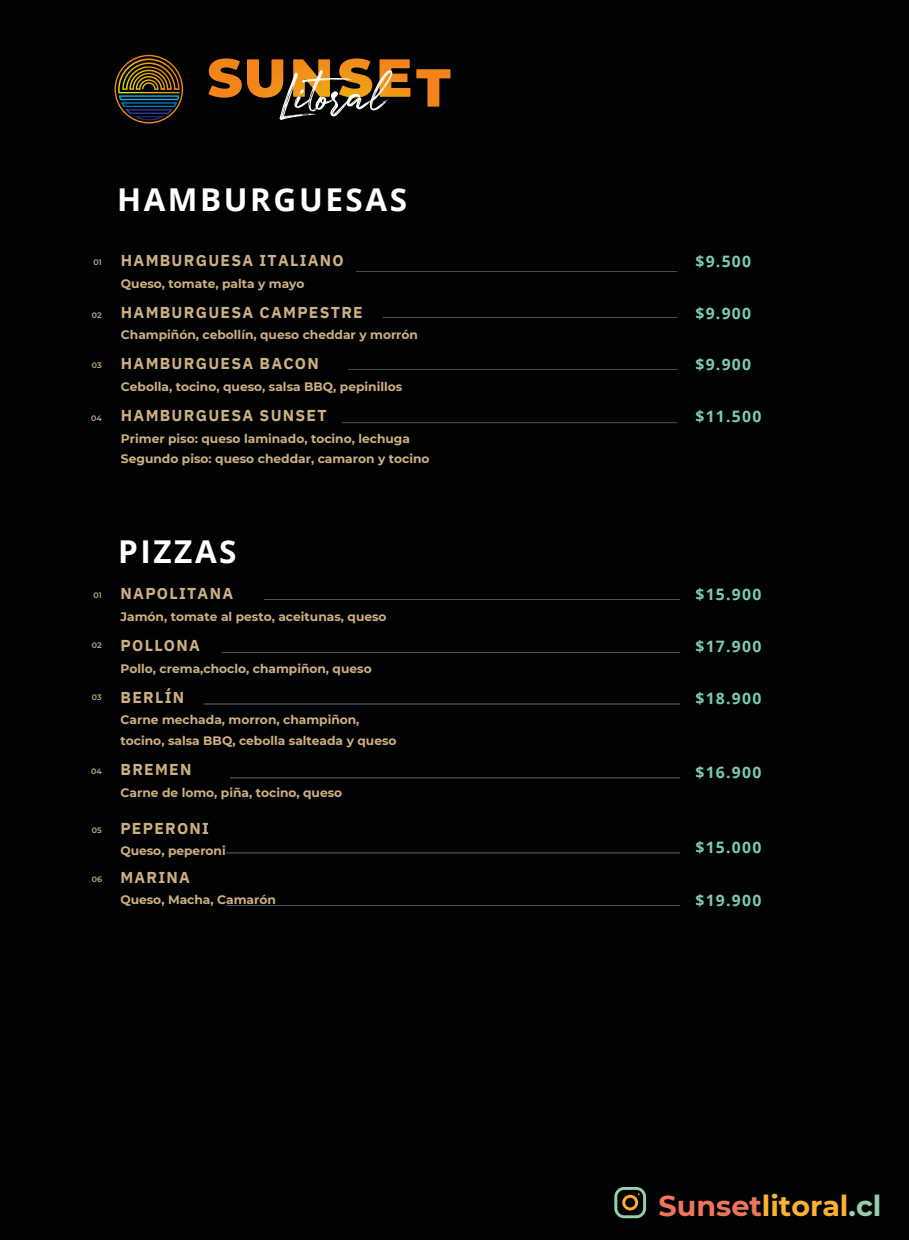
<style>
.page{position:relative;width:909px;height:1240px;background:#000204}
.page>*{position:absolute;margin:0;border:0;box-sizing:border-box;transform-origin:0 0}
.t1{font:700 31.5px "Open Sans";letter-spacing:.08em;color:#fff}
.t2{font:700 28.53px "Montserrat";color:#fcb131}
.t3{font:700 15.75px "IBM Plex Sans";letter-spacing:.08em;color:#cdaf81}
.t4{font:700 15.75px "Open Sans";letter-spacing:.08em;color:#7dcbb2}
.t5{font:700 12.25px/20.3px "Montserrat";color:#cdaf81}
.t6{font:600 7.88px "Montserrat";color:#cdaf81}
.s1{color:#ec755b}
.s2{color:#94d0a9}
</style>
<div class="page">
<svg style="left:114px;top:55px;width:69px;height:68px"></svg>
<svg style="left:208px;top:58px;width:202px;height:62px"></svg>
<svg style="left:416px;top:69px;width:34px;height:38px"></svg>
<hr style="left:203px;top:703px;width:477px;height:1px;background:#5d6162">
<hr style="left:222px;top:652px;width:458px;height:1px;background:#5d6162">
<hr style="left:226px;top:852px;width:454px;height:1px;background:#5d6162">
<hr style="left:226px;top:905px;width:454px;height:1px;background:#5d6162">
<hr style="left:230px;top:777px;width:450px;height:1px;background:#5d6162">
<hr style="left:264px;top:599px;width:416px;height:1px;background:#5d6162">
<hr style="left:342px;top:422px;width:335px;height:1px;background:#5d6162">
<hr style="left:348px;top:369px;width:330px;height:1px;background:#5d6162">
<hr style="left:356px;top:271px;width:321px;height:1px;background:#5d6162">
<hr style="left:383px;top:317px;width:294px;height:1px;background:#5d6162">
<svg style="left:614px;top:1187px;width:32px;height:31px"></svg>
<p class="t1" style="left:117px;top:177px;width:292px">HAMBURGUESAS</p>
<p class="t6" style="left:93px;top:257px;width:10px">01</p>
<p class="t3" style="left:121px;top:250px;width:224px">HAMBURGUESA ITALIANO</p>
<p class="t5" style="left:121px;top:273px;width:185px">Queso, tomate, palta y mayo</p>
<p class="t6" style="left:92px;top:310px;width:11px">02</p>
<p class="t3" style="left:121px;top:302px;width:243px">HAMBURGUESA CAMPESTRE</p>
<p class="t5" style="left:121px;top:325px;width:299px">Champiñón, cebollín, queso cheddar y morrón</p>
<p class="t6" style="left:92px;top:361px;width:11px">03</p>
<p class="t3" style="left:121px;top:353px;width:199px">HAMBURGUESA BACON</p>
<h1 class="t4" style="left:695px;top:250px;width:57px">$9.500</h1>
<h3 class="t4" style="left:695px;top:302px;width:57px">$9.900</h3>
<p class="t4" style="left:695px;top:353px;width:57px">$9.900</p>
<h3 class="t5" style="left:121px;top:376px;width:283px">Cebolla, tocino, queso, salsa BBQ, pepinillos</h3>
<h3 class="t6" style="left:91px;top:413px;width:12px">04</h3>
<p class="t3" style="left:121px;top:405px;width:207px">HAMBURGUESA SUNSET</p>
<p class="t4" style="left:695px;top:405px;width:68px">$11.500</p>
<p class="t5" style="left:121px;top:428px;width:310px">Primer piso: queso laminado, tocino, lechuga<br>Segundo piso: queso cheddar, camaron y tocino</p>
<p class="t1" style="left:118px;top:529px;width:120px">PIZZAS</p>
<h3 class="t6" style="left:93px;top:590px;width:10px">01</h3>
<p class="t3" style="left:121px;top:583px;width:114px">NAPOLITANA</p>
<p class="t4" style="left:695px;top:583px;width:68px">$15.900</p>
<p class="t5" style="left:121px;top:606px;width:268px">Jamón, tomate al pesto, aceitunas, queso</p>
<h3 class="t6" style="left:92px;top:640px;width:11px">02</h3>
<p class="t6" style="left:92px;top:692px;width:11px">03</p>
<p class="t3" style="left:121px;top:635px;width:81px">POLLONA</p>
<h3 class="t5" style="left:121px;top:658px;width:253px">Pollo, crema,choclo, champiñon, queso</h3>
<p class="t3" style="left:121px;top:686px;width:65px">BERLÍN</p>
<h3 class="t4" style="left:695px;top:635px;width:68px">$17.900</h3>
<p class="t4" style="left:695px;top:687px;width:68px">$18.900</p>
<p class="t5" style="left:121px;top:710px;width:277px">Carne mechada, morron, champiñon, tocino, salsa BBQ, cebolla salteada y queso</p>
<p class="t6" style="left:91px;top:766px;width:12px">04</p>
<p class="t3" style="left:121px;top:759px;width:72px">BREMEN</p>
<p class="t4" style="left:695px;top:761px;width:68px">$16.900</p>
<h1 class="t5" style="left:121px;top:782px;width:223px">Carne de lomo, piña, tocino, queso</h1>
<h3 class="t6" style="left:92px;top:825px;width:11px">05</h3>
<p class="t3" style="left:120px;top:817px;width:90px">PEPERONI</p>
<p class="t6" style="left:92px;top:874px;width:12px">06</p>
<h3 class="t5" style="left:120px;top:840px;width:107px">Queso, peperoni</h3>
<p class="t5" style="left:120px;top:889px;width:157px">Queso, Macha, Camarón</p>
<p class="t3" style="left:120px;top:866px;width:71px">MARINA</p>
<h3 class="t4" style="left:695px;top:836px;width:68px">$15.000</h3>
<p class="t4" style="left:695px;top:889px;width:68px">$19.900</p>
<p class="t2" style="left:659px;top:1188px;width:224px"><span class="s1">Sunset</span>litoral<span class="s2">.cl</span></p>
</div>
